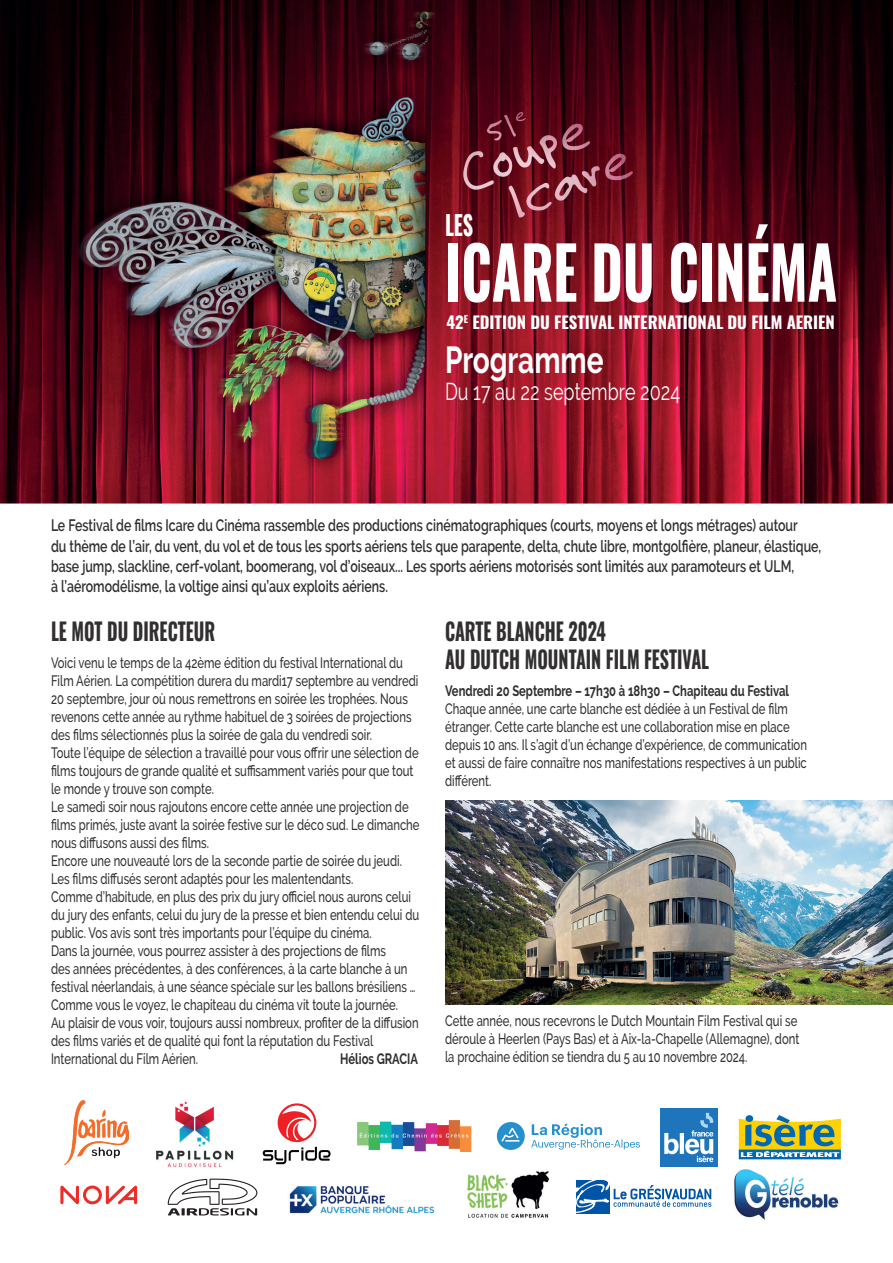
<style>
.page{position:relative;width:893px;height:1263px;background:#fff}
.page>*{position:absolute;margin:0;border:0;box-sizing:border-box;transform-origin:0 0}
.t1{font:72px "Oswald";color:#fff;scale:.75 1}
.t2{font:700 37.5px "Raleway";color:#fff;scale:.75 1}
.t3{font:27px "Oswald";color:#fff;scale:.75 1}
.t4{font:24px/28.8px "Oswald";color:#312f30;scale:.75 1}
.t5{font:24px "Raleway";color:#fff;scale:.75 1}
.t6{font:16.65px "Oswald";color:#fff}
.t7{font:600 16.5px/20.2px "Raleway";color:#312f30;scale:.75 1}
.t8{font:500 15px/18px "Raleway";color:#312f30;scale:.75 1}
.t9{font:700 15px "Raleway";color:#312f30;scale:.75 1}
</style>
<div class="page">
<img style="left:0;top:0;width:893px;height:504px">
<img style="left:65px;top:1101px;width:63px;height:64px">
<img style="left:156px;top:1101px;width:78px;height:67px">
<svg style="left:263px;top:1103px;width:68px;height:61px"></svg>
<img style="left:289px;top:1186px;width:146px;height:28px">
<img style="left:358px;top:1120px;width:114px;height:31px">
<svg style="left:497px;top:1122px;width:28px;height:28px"></svg>
<svg style="left:531px;top:1124px;width:109px;height:25px"></svg>
<svg style="left:168px;top:1178px;width:89px;height:37px"></svg>
<svg style="left:660px;top:1108px;width:58px;height:59px"></svg>
<div style="left:660px;top:1108px;width:57px;height:58px;background:#1e75bc"></div>
<svg style="left:664px;top:1112px;width:49px;height:50px"></svg>
<svg style="left:60px;top:1185px;width:77px;height:19px"></svg>
<img style="left:734px;top:1169px;width:105px;height:51px">
<svg style="left:577px;top:1180px;width:134px;height:33px"></svg>
<svg style="left:738px;top:1115px;width:103px;height:45px;background:#97af7e"></svg>
<img style="left:445px;top:800px;width:448px;height:204px">
<img style="left:467px;top:1171px;width:83px;height:47px">
<h3 class="t3" style="left:445px;top:201px;width:39px">LES</h3>
<h1 class="t1" style="left:445px;top:208px;width:524px">ICARE DU CINÉMA</h1>
<p class="t6" style="left:446px;top:307px;width:390px">42<sup>E</sup> EDITION DU FESTIVAL INTERNATIONAL DU FILM AERIEN</p>
<h2 class="t2" style="left:445px;top:339px;width:213px">Programme</h2>
<h3 class="t5" style="left:445px;top:378px;width:315px">Du 17 au 22 septembre 2024</h3>
<p class="t7" style="left:51px;top:516px;width:1028px">Le Festival de films Icare du Cinéma rassemble des productions cinématographiques (courts, moyens et longs métrages) autour<br>du thème de l’air, du vent, du vol et de tous les sports aériens tels que parapente, delta, chute libre, montgolfière, planeur, élastique, base jump, slackline, cerf-volant, boomerang, vol d’oiseaux... Les sports aériens motorisés sont limités aux paramoteurs et ULM,<br>à l’aéromodélisme, la voltige ainsi qu’aux exploits aériens.</p>
<h3 class="t4" style="left:51px;top:614px;width:220px">LE MOT DU DIRECTEUR</h3>
<p class="t8" style="left:51px;top:653px;width:493px">Voici venu le temps de la 42ème édition du festival International du Film Aérien. La compétition durera du mardi17 septembre au vendredi 20 septembre, jour où nous remettrons en soirée les trophées. Nous revenons cette année au rythme habituel de 3 soirées de projections des films sélectionnés plus la soirée de gala du vendredi soir.<br>Toute l’équipe de sélection a travaillé pour vous offrir une sélection de films toujours de grande qualité et suffisamment variés pour que tout le monde y trouve son compte.<br>Le samedi soir nous rajoutons encore cette année une projection de films primés, juste avant la soirée festive sur le déco sud. Le dimanche nous diffusons aussi des films.<br>Encore une nouveauté lors de la seconde partie de soirée du jeudi.<br>Les films diffusés seront adaptés pour les malentendants.<br>Comme d’habitude, en plus des prix du jury officiel nous aurons celui du jury des enfants, celui du jury de la presse et bien entendu celui du public. Vos avis sont très importants pour l’équipe du cinéma.<br>Dans la journée, vous pourrez assister à des projections de films<br>des années précédentes, à des conférences, à la carte blanche à un festival néerlandais, à une séance spéciale sur les ballons brésiliens … Comme vous le voyez, le chapiteau du cinéma vit toute la journée.<br>Au plaisir de vous voir, toujours aussi nombreux, profiter de la diffusion des films variés et de qualité qui font la réputation du Festival International du Film Aérien.</p>
<h3 class="t4" style="left:445px;top:614px;width:354px">CARTE BLANCHE 2024<br>AU DUTCH MOUNTAIN FILM FESTIVAL</h3>
<p class="t9" style="left:445px;top:682px;width:460px">Vendredi 20 Septembre – 17h30 à 18h30 – Chapiteau du Festival</p>
<p class="t8" style="left:445px;top:700px;width:484px">Chaque année, une carte blanche est dédiée à un Festival de film étranger. Cette carte blanche est une collaboration mise en place depuis 10 ans. Il s’agit d’un échange d’expérience, de communication et aussi de faire connaître nos manifestations respectives à un public différent.</p>
<p class="t8" style="left:445px;top:1012px;width:474px">Cette année, nous recevrons le Dutch Mountain Film Festival qui se déroule à Heerlen (Pays Bas) et à Aix-la-Chapelle (Allemagne), dont la prochaine édition se tiendra du 5 au 10 novembre 2024.</p>
<p class="t9" style="left:340px;top:1050px;width:105px">Hélios GRACIA</p>
</div>
